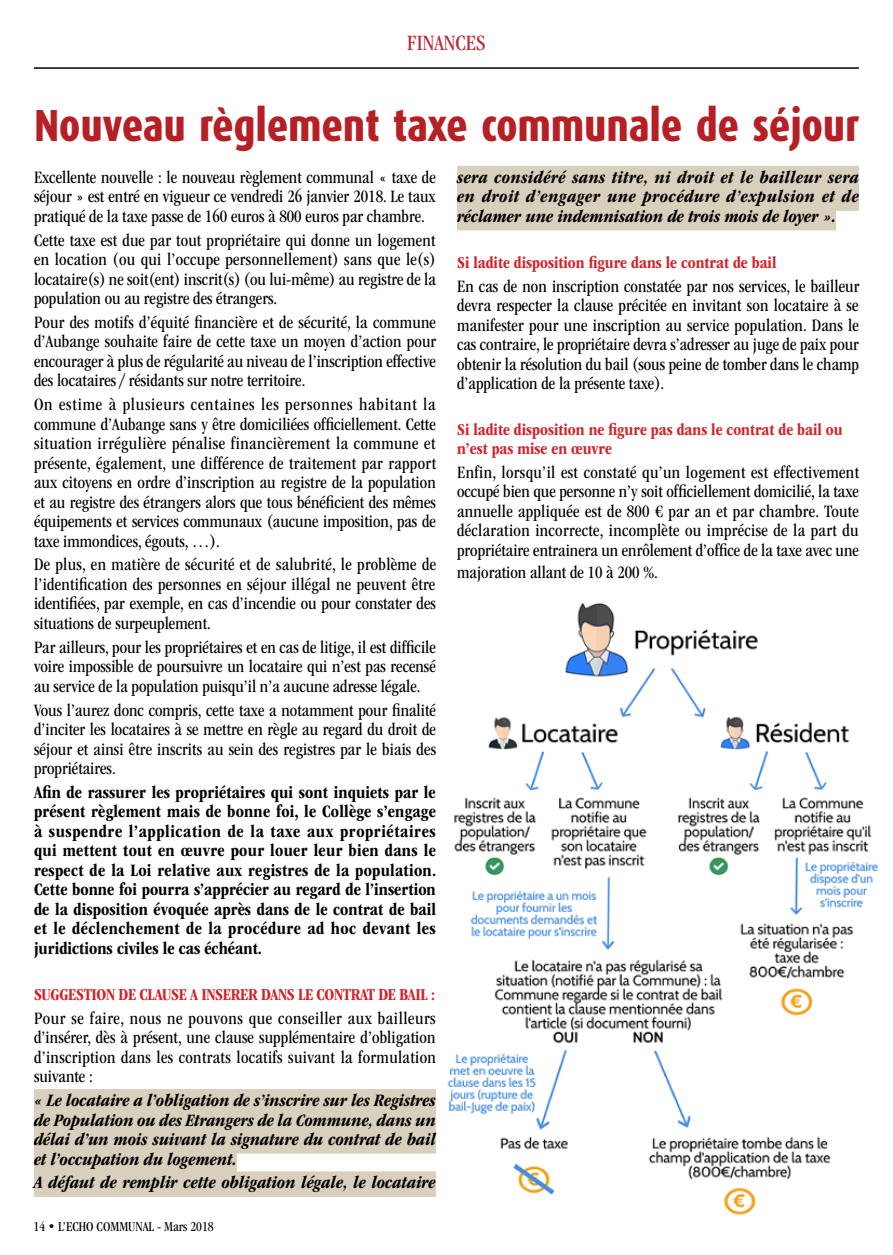
<style>
.page{position:relative;width:893px;height:1255px;background:#fff}
.page>*{position:absolute;margin:0;border:0;box-sizing:border-box;transform-origin:0 0}
.t1{font:800 45px "Dax Condensed";letter-spacing:-.005em;color:#b62025}
.t2{font:condensed 22.65px "ITC Garamond Std";color:#c02632}
.t3{font:condensed 18px/19.5px "ITC Garamond Std";color:#000;text-align:justify}
.t4{font:700 condensed 18px/19.5px "ITC Garamond Std";color:#000;text-align:justify}
.t5{font:italic 700 condensed 18px/19.5px "ITC Garamond Std";color:#000;text-align:justify}
.t6{font:700 condensed 17.25px/18.8px "ITC Garamond Std";color:#d2232a}
.t7{font:700 condensed 17.25px "ITC Garamond Std";letter-spacing:-.02em;color:#d2232a}
.t8{font:condensed 14.1px "ITC Garamond Std";color:#000}
</style>
<div class="page">
<hr style="left:34px;top:67px;width:825px;height:2px;background:#000">
<div style="left:34px;top:1088px;width:402px;height:26px;background:#d8cfbc"></div>
<div style="left:34px;top:1108px;width:402px;height:26px;background:#d8cfbc"></div>
<div style="left:34px;top:1127px;width:402px;height:26px;background:#d8cfbc"></div>
<div style="left:34px;top:1147px;width:203px;height:26px;background:#d8cfbc"></div>
<div style="left:34px;top:1171px;width:402px;height:25px;background:#d8cfbc"></div>
<div style="left:457px;top:166px;width:402px;height:25px;background:#d8cfbc"></div>
<div style="left:457px;top:185px;width:402px;height:26px;background:#d8cfbc"></div>
<div style="left:457px;top:205px;width:379px;height:25px;background:#d8cfbc"></div>
<img style="left:447px;top:602px;width:431px;height:613px">
<p class="t2" style="left:407px;top:30px;width:80px">FINANCES</p>
<h1 class="t1" style="left:34px;top:100px;width:827px">Nouveau règlement taxe communale de séjour</h1>
<p class="t3" style="left:34px;top:167px;width:403px">Excellente nouvelle : le nouveau règlement communal « taxe de séjour » est entré en vigueur ce vendredi 26 janvier 2018. Le taux pratiqué de la taxe passe de 160 euros à 800 euros par chambre.</p>
<p class="t3" style="left:34px;top:230px;width:403px">Cette taxe est due par tout propriétaire qui donne un logement en location (ou qui l’occupe personnellement) sans que le(s) locataire(s) ne soit(ent) inscrit(s) (ou lui-même) au registre de la population ou au registre des étrangers.</p>
<p class="t3" style="left:34px;top:312px;width:404px">Pour des motifs d’équité financière et de sécurité, la commune d’Aubange souhaite faire de cette taxe un moyen d’action pour encourager à plus de régularité au niveau de l’inscription effective des locataires / résidants sur notre territoire.</p>
<p class="t3" style="left:34px;top:395px;width:404px">On estime à plusieurs centaines les personnes habitant la commune d’Aubange sans y être domiciliées officiellement. Cette situation irrégulière pénalise financièrement la commune et présente, également, une différence de traitement par rapport aux citoyens en ordre d’inscription au registre de la population et au registre des étrangers alors que tous bénéficient des mêmes équipements et services communaux (aucune imposition, pas de taxe immondices, égouts, …).</p>
<p class="t3" style="left:34px;top:555px;width:404px">De plus, en matière de sécurité et de salubrité, le problème de l’identification des personnes en séjour illégal ne peuvent être identifiées, par exemple, en cas d’incendie ou pour constater des situations de surpeuplement.</p>
<p class="t3" style="left:34px;top:637px;width:403px">Par ailleurs, pour les propriétaires et en cas de litige, il est difficile voire impossible de poursuivre un locataire qui n’est pas recensé au service de la population puisqu’il n’a aucune adresse légale.</p>
<p class="t3" style="left:34px;top:700px;width:404px">Vous l’aurez donc compris, cette taxe a notamment pour finalité d’inciter les locataires à se mettre en règle au regard du droit de séjour et ainsi être inscrits au sein des registres par le biais des propriétaires.</p>
<p class="t4" style="left:34px;top:782px;width:404px">Afin de rassurer les propriétaires qui sont inquiets par le présent règlement mais de bonne foi, le Collège s’engage à suspendre l’application de la taxe aux propriétaires qui mettent tout en œuvre pour louer leur bien dans le respect de la Loi relative aux registres de la population.<br>Cette bonne foi pourra s’apprécier au regard de l’insertion de la disposition évoquée après dans de le contrat de bail et le déclenchement de la procédure ad hoc devant les juridictions civiles le cas échéant.</p>
<p class="t7" style="left:34px;top:984px;width:402px">SUGGESTION DE CLAUSE A INSERER DANS LE CONTRAT DE BAIL :</p>
<p class="t3" style="left:34px;top:1008px;width:403px">Pour se faire, nous ne pouvons que conseiller aux bailleurs d’insérer, dès à présent, une clause supplémentaire d’obligation d’inscription dans les contrats locatifs suivant la formulation suivante :</p>
<p class="t5" style="left:34px;top:1090px;width:403px">« Le locataire a l’obligation de s’inscrire sur les Registres de Population ou des Etrangers de la Commune, dans un délai d’un mois suivant la signature du contrat de bail et l’occupation du logement.</p>
<p class="t5" style="left:34px;top:1172px;width:403px">A défaut de remplir cette obligation légale, le locataire</p>
<p class="t5" style="left:457px;top:167px;width:403px">sera considéré sans titre, ni droit et le bailleur sera en droit d’engager une procédure d’expulsion et de réclamer une indemnisation de trois mois de loyer ».</p>
<p class="t6" style="left:457px;top:253px;width:321px">Si ladite disposition figure dans le contrat de bail</p>
<p class="t3" style="left:457px;top:276px;width:404px">En cas de non inscription constatée par nos services, le bailleur devra respecter la clause précitée en invitant son locataire à se manifester pour une inscription au service population. Dans le cas contraire, le propriétaire devra s’adresser au juge de paix pour obtenir la résolution du bail (sous peine de tomber dans le champ d’application de la présente taxe).</p>
<p class="t6" style="left:457px;top:420px;width:387px">Si ladite disposition ne figure pas dans le contrat de bail ou n’est pas mise en œuvre</p>
<p class="t3" style="left:457px;top:462px;width:404px">Enfin, lorsqu’il est constaté qu’un logement est effectivement occupé bien que personne n’y soit officiellement domicilié, la taxe annuelle appliquée est de 800 € par an et par chambre. Toute déclaration incorrecte, incomplète ou imprécise de la part du propriétaire entrainera un enrôlement d’office de la taxe avec une</p>
<p class="t3" style="left:457px;top:563px;width:202px">majoration allant de 10 à 200 %.</p>
<p class="t8" style="left:34px;top:1218px;width:182px">14 • L’ECHO COMMUNAL - Mars 2018</p>
</div>
